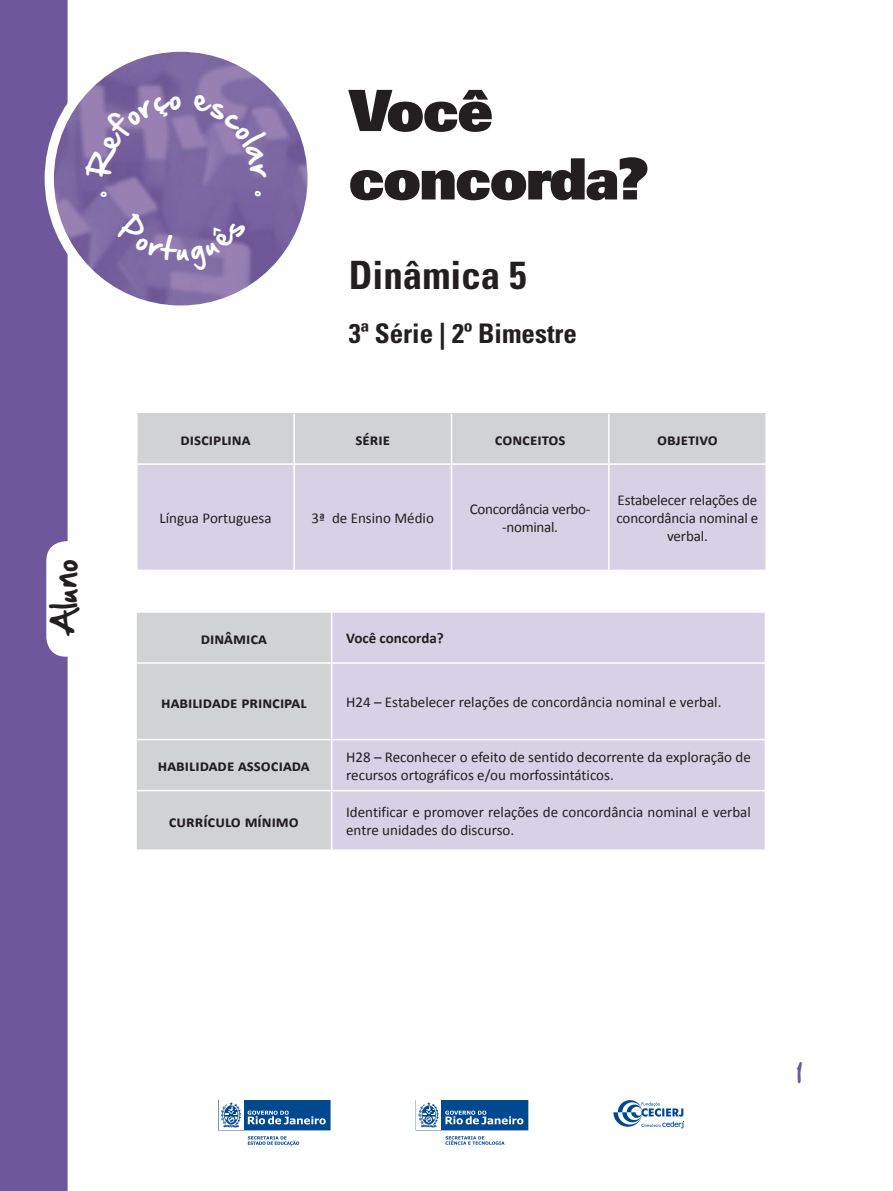
<style>
.page{position:relative;width:893px;height:1191px;background:#fff}
.page>*{position:absolute;margin:0;border:0;box-sizing:border-box;transform-origin:0 0}
.Dinâmica_-_Abertura{font:900 57px/68.4px "Univers";letter-spacing:-.025em;color:#231f20}
.Dinâmica_-_Abertura-2{font:700 condensed 39px "Univers";color:#231f20}
.t1{font:30px "Hand Of Sean";color:#231f20}
.Série___Bimestre_-_A{font:700 condensed 27px "Univers";color:#231f20}
.t2{font:24px "Hand Of Sean";color:#6e589b}
.Tabela_-_Título{font:700 16.5px "Calibri";color:#231f20}
.Tabela_-_Texto_alin{font:15px/18px "Calibri";color:#231f20}
.Tabela_-_Texto_Centr{font:15px/18px "Calibri";letter-spacing:-.01em;color:#231f20;text-align:center}
.Tabela_-_Texto_alin-2{font:700 15px "Calibri";letter-spacing:-.005em;color:#231f20}
</style>
<div class="page">
<svg style="left:613px;top:1100px;width:71px;height:28px"></svg>
<svg style="left:418px;top:1100px;width:110px;height:30px;background:#3f75a9"></svg>
<svg style="left:445px;top:1136px;width:59px;height:8px"></svg>
<svg style="left:218px;top:1100px;width:113px;height:30px;background:#4479ab"></svg>
<svg style="left:248px;top:1136px;width:51px;height:9px"></svg>
<div style="left:0;top:0;width:68px;height:1191px;background:#6e589b"></div>
<div style="left:45px;top:43px;width:272px;height:272px;background:#fff;border-radius:50%"></div>
<img style="left:54px;top:52px;width:254px;height:253px;border-radius:127px">
<div style="left:137px;top:413px;width:629px;height:50px;background:#d1d2d4"></div>
<div style="left:138px;top:465px;width:627px;height:104px;background:#d7d1e6"></div>
<hr style="left:136px;top:414px;width:2px;height:49px;background:#fff">
<hr style="left:293px;top:414px;width:2px;height:49px;background:#fff">
<hr style="left:451px;top:414px;width:1px;height:49px;background:#fff">
<hr style="left:293px;top:465px;width:2px;height:104px;background:#fff">
<hr style="left:451px;top:465px;width:1px;height:104px;background:#fff">
<hr style="left:608px;top:414px;width:2px;height:49px;background:#fff">
<hr style="left:765px;top:414px;width:2px;height:49px;background:#fff">
<hr style="left:608px;top:465px;width:2px;height:104px;background:#fff">
<div style="left:137px;top:613px;width:194px;height:236px;background:#d1d2d4"></div>
<div style="left:332px;top:613px;width:433px;height:236px;background:#d7d1e6"></div>
<hr style="left:331px;top:662px;width:435px;height:2px;background:#fff">
<hr style="left:331px;top:739px;width:435px;height:1px;background:#fff">
<hr style="left:331px;top:790px;width:435px;height:1px;background:#fff">
<hr style="left:135px;top:662px;width:196px;height:2px;background:#fff">
<hr style="left:135px;top:739px;width:196px;height:1px;background:#fff">
<hr style="left:135px;top:790px;width:196px;height:1px;background:#fff">
<svg style="left:84px;top:95px;width:97px;height:85px;background:#846ea6"></svg>
<svg style="left:192px;top:94px;width:75px;height:85px;background:#8571a8"></svg>
<svg style="left:254px;top:191px;width:7px;height:6px"></svg>
<svg style="left:100px;top:191px;width:7px;height:7px"></svg>
<svg style="left:114px;top:211px;width:133px;height:60px;background:#7f6aa3"></svg>
<p class="t1" style="left:38px;top:637px;width:80px;rotate:-90deg">Aluno</p>
<p class="Dinâmica_-_Abertura" style="left:349px;top:75px;width:301px">Você concorda?</p>
<p class="Dinâmica_-_Abertura-2" style="left:349px;top:251px;width:179px">Dinâmica 5</p>
<p class="Série___Bimestre_-_A" style="left:349px;top:316px;width:230px">3ª Série | 2º Bimestre</p>
<p class="Tabela_-_Título" style="left:180px;top:429px;width:71px">DISCIPLINA</p>
<p class="Tabela_-_Título" style="left:356px;top:429px;width:36px">SÉRIE</p>
<p class="Tabela_-_Título" style="left:495px;top:429px;width:26px">concei</p>
<p class="Tabela_-_Título" style="left:542px;top:429px;width:24px">tos</p>
<p class="Tabela_-_Título" style="left:657px;top:429px;width:62px">objetivo</p>
<p class="Tabela_-_Texto_Centr" style="left:159px;top:508px;width:114px">Língua Portuguesa</p>
<p class="Tabela_-_Texto_Centr" style="left:312px;top:508px;width:124px">3ª de Ensino Médio</p>
<p class="Tabela_-_Texto_Centr" style="left:470px;top:499px;width:122px">Concordância verbo--nominal.</p>
<p class="Tabela_-_Texto_Centr" style="left:617px;top:490px;width:143px">Estabelecer relações de concordância nominal e verbal.</p>
<p class="Tabela_-_Título" style="left:201px;top:628px;width:68px">DINÂMICA</p>
<p class="Tabela_-_Texto_alin-2" style="left:346px;top:629px;width:99px">Você concorda?</p>
<p class="Tabela_-_Título" style="left:161px;top:692px;width:147px">HABILIDADE PRINCIPAL</p>
<p class="Tabela_-_Texto_alin" style="left:346px;top:692px;width:377px">H24 – Estabelecer relações de concordância nominal e verbal.</p>
<p class="Tabela_-_Título" style="left:158px;top:755px;width:153px">HABILIDADE ASSOCIADA</p>
<p class="Tabela_-_Texto_alin" style="left:346px;top:747px;width:406px">H28 – Reconhecer o efeito de sentido decorrente da exploração de recursos ortográficos e/ou morfossintáticos.</p>
<p class="Tabela_-_Título" style="left:169px;top:811px;width:130px">CURRÍCULO MÍNIMO</p>
<p class="Tabela_-_Texto_alin" style="left:346px;top:802px;width:406px">Identificar e promover relações de concordância nominal e verbal entre unidades do discurso.</p>
<p class="t2" style="left:797px;top:1052px;width:8px">1</p>
</div>
